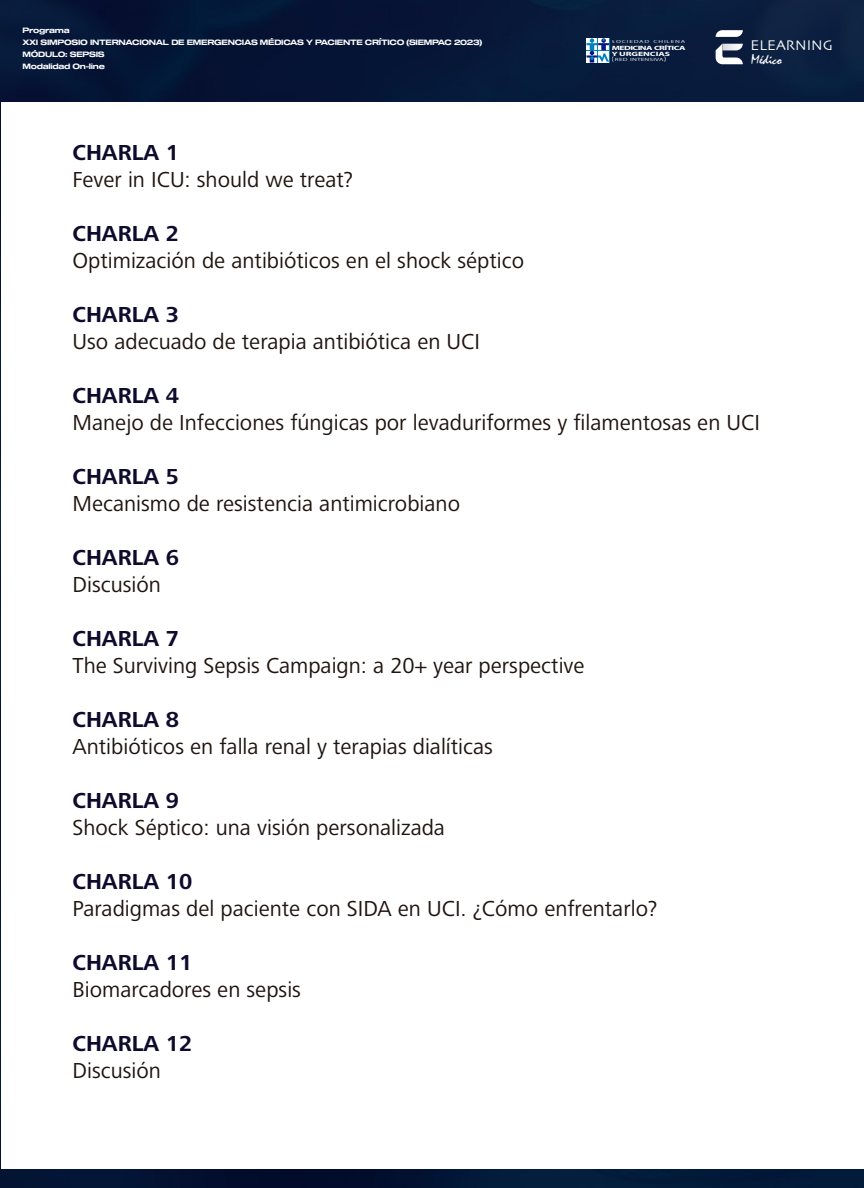
<style>
.page{position:relative;width:864px;height:1188px;background:#fff}
.page>*{position:absolute;margin:0;border:0;box-sizing:border-box;transform-origin:0 0}
.t1{font:22.5px "Frutiger Next LT";color:#1f1410}
.t2{font:700 22.5px "Frutiger Next LT";color:#0e0b2c}
.t3{font:14.7px "Skia";color:#fff}
.t4{font:14.1px "Mistral";color:#fff}
.t5{font:7.5px/12px "Sequel 100 Black 65";letter-spacing:-.04em;color:#fff}
.t6{font:700 6.15px/5.8px "Myriad Pro";letter-spacing:-.06em;color:#fff;scale:1.59 1}
.t7{font:4.5px "Myriad Pro";letter-spacing:.11em;color:#fff;scale:1.59 1}
.t8{font:4.5px "Myriad Pro";letter-spacing:.025em;color:#fff;scale:1.59 1}
.s1{font-size:6.45px}
</style>
<div class="page">
<img style="left:0;top:0;width:864px;height:1188px">
<div style="left:1px;top:102px;width:863px;height:1066px;background:#fff"></div>
<svg style="left:716px;top:30px;width:27px;height:7px"></svg>
<svg style="left:716px;top:44px;width:27px;height:20px"></svg>
<svg style="left:586px;top:38px;width:24px;height:25px"></svg>
<svg style="left:587px;top:38px;width:22px;height:25px"></svg>
<p class="t5" style="left:23px;top:25px;width:461px">Programa<br>XXI SIMPOSIO INTERNACIONAL DE EMERGENCIAS MÉDICAS Y PACIENTE CRÍTICO (SIEMPAC 2023)<br>MÓDULO: SEPSIS<br>Modalidad On-line</p>
<p class="t7" style="left:612px;top:39px;width:48px">SOCIEDAD CHILENA</p>
<p class="t6" style="left:612px;top:45px;width:48px">MEDICINA CRÍTICA<br>YURGENCIAS</p>
<p class="t8" style="left:612px;top:57px;width:36px"><span class="s1">(</span>RED INTENSIVA<span class="s1">)</span></p>
<p class="t3" style="left:751px;top:37px;width:84px">ELEARNING</p>
<p class="t4" style="left:751px;top:51px;width:32px">Médico</p>
<p class="t2" style="left:73px;top:140px;width:108px">CHARLA 1</p>
<p class="t1" style="left:73px;top:167px;width:282px">Fever in ICU: should we treat?</p>
<p class="t2" style="left:73px;top:221px;width:108px">CHARLA 2</p>
<p class="t1" style="left:73px;top:248px;width:453px">Optimización de antibióticos en el shock séptico</p>
<p class="t2" style="left:73px;top:302px;width:108px">CHARLA 3</p>
<p class="t1" style="left:73px;top:329px;width:409px">Uso adecuado de terapia antibiótica en UCI</p>
<p class="t2" style="left:73px;top:383px;width:108px">CHARLA 4</p>
<p class="t1" style="left:73px;top:410px;width:689px">Manejo de Infecciones fúngicas por levaduriformes y filamentosas en UCI</p>
<p class="t2" style="left:73px;top:464px;width:108px">CHARLA 5</p>
<p class="t1" style="left:73px;top:491px;width:389px">Mecanismo de resistencia antimicrobiano</p>
<p class="t2" style="left:73px;top:545px;width:108px">CHARLA 6</p>
<p class="t1" style="left:73px;top:572px;width:90px">Discusión</p>
<p class="t2" style="left:73px;top:626px;width:108px">CHARLA 7</p>
<p class="t1" style="left:73px;top:653px;width:514px">The Surviving Sepsis Campaign: a 20+ year perspective</p>
<p class="t2" style="left:73px;top:707px;width:108px">CHARLA 8</p>
<p class="t1" style="left:73px;top:734px;width:422px">Antibióticos en falla renal y terapias dialíticas</p>
<p class="t2" style="left:73px;top:788px;width:108px">CHARLA 9</p>
<p class="t1" style="left:73px;top:815px;width:374px">Shock Séptico: una visión personalizada</p>
<p class="t2" style="left:73px;top:869px;width:121px">CHARLA 10</p>
<p class="t1" style="left:73px;top:896px;width:586px">Paradigmas del paciente con SIDA en UCI. ¿Cómo enfrentarlo?</p>
<p class="t2" style="left:73px;top:950px;width:121px">CHARLA 11</p>
<p class="t1" style="left:73px;top:977px;width:230px">Biomarcadores en sepsis</p>
<p class="t2" style="left:73px;top:1031px;width:121px">CHARLA 12</p>
<p class="t1" style="left:73px;top:1058px;width:90px">Discusión</p>
</div>
